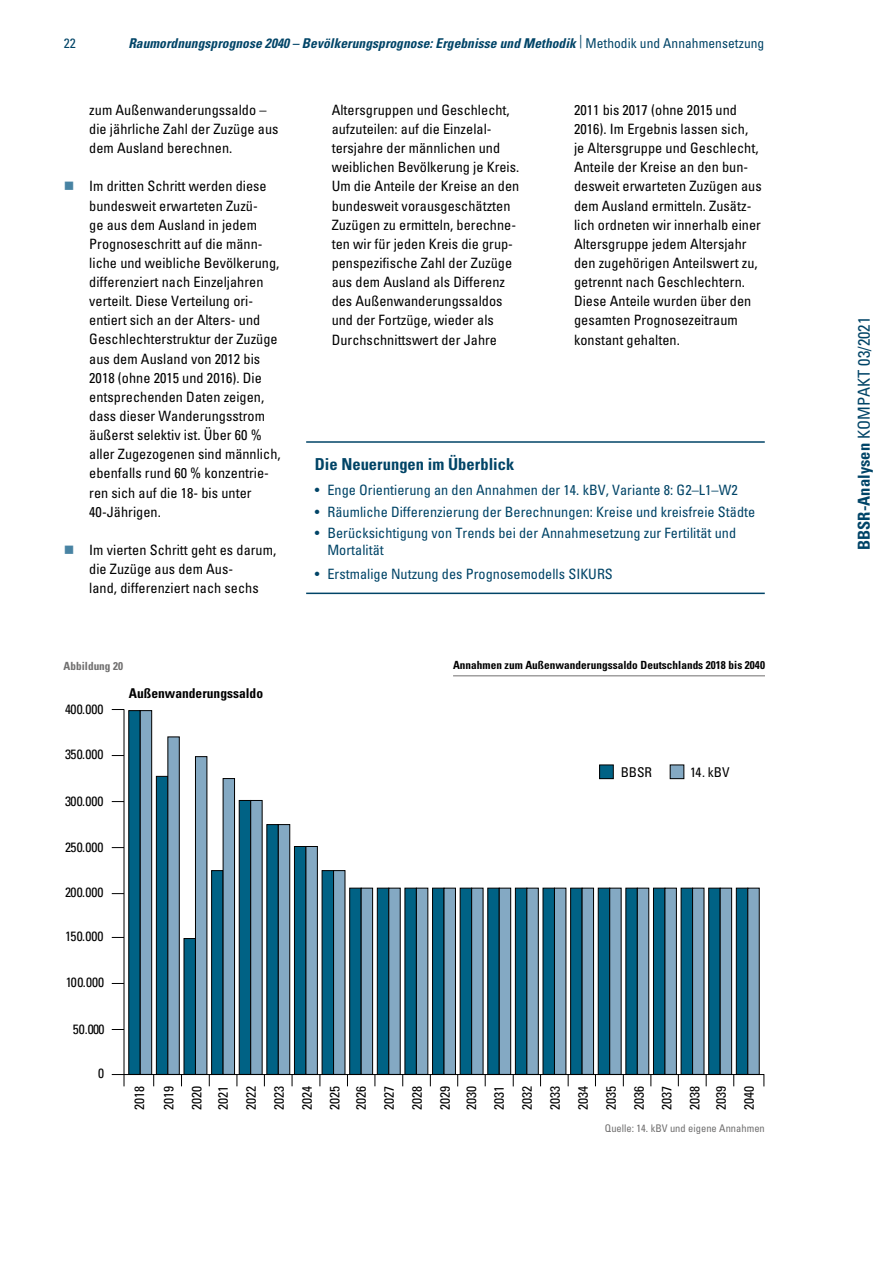
<style>
.page{position:relative;width:893px;height:1263px;background:#fff}
.page>*{position:absolute;margin:0;border:0;box-sizing:border-box;transform-origin:0 0}
.t1{font:condensed 16.5px "Univers LT Std";letter-spacing:.005em;color:#004467}
.faktenwissen_einzug{font:700 condensed 16.5px "Univers LT Std";color:#014466}
.flies_einzug1{font:condensed 14.25px/19.2px "Univers LT Std";color:#000}
.faktenwissen-Einzug{font:condensed 14.25px/17.1px "Univers LT Std";color:#004467}
.t2{font:condensed 13.5px/27.9px "Univers LT Std";color:#000}
.t3{font:italic 700 condensed 13.5px "Univers LT Std";letter-spacing:.005em;color:#004467}
.t4{font:700 condensed 13.5px "Univers LT Std";color:#000}
.t5{font:condensed 13.5px "Univers LT Std";color:#004467}
.t6{font:700 condensed 11.25px "Univers LT Std";letter-spacing:.005em;color:#000}
.t7{font:700 condensed 11.25px "Univers LT Std";color:#706f6f}
.t8{font:condensed 10.5px "Univers LT Std";color:#706f6f}
.s1{font-weight:400;font-style:normal}
.s2{color:#4883a3}
.s3{font-family:"Univers LT Pro";font-weight:700}
</style>
<div class="page">
<hr style="left:306px;top:441px;width:459px;height:2px;background:#004467">
<hr style="left:306px;top:593px;width:459px;height:1px;background:#004467">
<hr style="left:453px;top:675px;width:312px;height:1px;background:#706f6f">
<svg style="left:111px;top:709px;width:654px;height:378px"></svg>
<p class="t5" style="left:64px;top:35px;width:14px">22</p>
<p class="t3" style="left:128px;top:35px;width:637px">Raumordnungsprognose 2040 – Bevölkerungsprognose: Ergebnisse und Methodik <sup>|</sup> <span class="s1">Methodik und Annahmensetzung</span></p>
<p class="flies_einzug1" style="left:89px;top:100px;width:191px">zum Außenwanderungssaldo – die jährliche Zahl der Zuzüge aus dem Ausland berechnen.</p>
<p class="flies_einzug1" style="left:89px;top:176px;width:193px;text-indent:-26px"><span class="s2">■</span> Im dritten Schritt werden diese bundesweit erwarteten Zuzü-<br>ge aus dem Ausland in jedem<br>Prognoseschritt auf die männ&shy;liche und weibliche Bevölkerung, differenziert nach Einzeljahren verteilt. Diese Verteilung ori&shy;entiert sich an der Alters- und<br>Geschlechterstruktur der Zuzüge aus dem Ausland von 2012 bis<br>2018 (ohne 2015 und 2016). Die entsprechenden Daten zeigen, dass dieser Wanderungsstrom äußerst selektiv ist. Über 60 % aller Zugezogenen sind männlich, ebenfalls rund 60 % konzentrie&shy;ren sich auf die 18- bis unter<br>40-Jährigen.</p>
<p class="flies_einzug1" style="left:89px;top:540px;width:188px;text-indent:-26px"><span class="s2">■</span> Im vierten Schritt geht es darum, die Zuzüge aus dem Aus-<br>land, differenziert nach sechs</p>
<p class="flies_einzug1" style="left:332px;top:100px;width:189px">Altersgruppen und Geschlecht, aufzuteilen: auf die Einzelal&shy;tersjahre der männlichen und weiblichen Bevölkerung je Kreis.<br>Um die Anteile der Kreise an den bundesweit vorausgeschätzten<br>Zuzügen zu ermitteln, berechne&shy;ten wir für jeden Kreis die grup&shy;penspezifische Zahl der Zuzüge aus dem Ausland als Differenz des Außenwanderungssaldos und der Fortzüge, wieder als<br>Durchschnittswert der Jahre</p>
<p class="flies_einzug1" style="left:574px;top:100px;width:189px">2011 bis 2017 (ohne 2015 und<br>2016). Im Ergebnis lassen sich, je Altersgruppe und Geschlecht,<br>Anteile der Kreise an den bun&shy;desweit erwarteten Zuzügen aus dem Ausland ermitteln. Zusätz&shy;lich ordneten wir innerhalb einer<br>Altersgruppe jedem Altersjahr den zugehörigen Anteilswert zu, getrennt nach Geschlechtern.<br>Diese Anteile wurden über den gesamten Prognosezeitraum konstant gehalten.</p>
<p class="faktenwissen_einzug" style="left:315px;top:454px;width:201px">Die Neuerungen im Überblick</p>
<p class="faktenwissen-Einzug" style="left:315px;top:482px;width:425px">• Enge Orientierung an den Annahmen der 14. kBV, Variante 8: G2–L1–W2</p>
<p class="faktenwissen-Einzug" style="left:315px;top:503px;width:442px">• Räumliche Differenzierung der Berechnungen: Kreise und kreisfreie Städte</p>
<p class="faktenwissen-Einzug" style="left:327px;top:524px;width:410px;text-indent:-13px">• Berücksichtigung von Trends bei der Annahmesetzung zur Fertilität und<br>Mortalität</p>
<p class="faktenwissen-Einzug" style="left:315px;top:565px;width:300px">• Erstmalige Nutzung des Prognosemodells SIKURS</p>
<p class="t7" style="left:64px;top:659px;width:61px">Abbildung 20</p>
<p class="t6" style="left:453px;top:658px;width:313px">Annahmen zum Außenwanderungssaldo Deutschlands 2018 bis 2040</p>
<p class="t2" style="left:65px;top:695px;width:40px">400.000</p>
<p class="t2" style="left:65px;top:740px;width:40px">350.000</p>
<p class="t2" style="left:65px;top:787px;width:40px">300.000</p>
<p class="t2" style="left:65px;top:833px;width:40px">250.000</p>
<p class="t2" style="left:65px;top:878px;width:40px">200.000</p>
<p class="t2" style="left:65px;top:922px;width:40px">150.000</p>
<p class="t2" style="left:66px;top:968px;width:40px">100.000</p>
<p class="t2" style="left:73px;top:1015px;width:33px">50.000</p>
<p class="t2" style="left:98px;top:1059px;width:7px">0</p>
<p class="t4" style="left:129px;top:685px;width:136px">Außenwanderungssaldo</p>
<p class="t2" style="left:621px;top:758px;width:33px">BBSR</p>
<p class="t2" style="left:690px;top:758px;width:41px">14. kBV</p>
<p class="t2" style="left:124px;top:1110px;width:25px;line-height:29.5px;rotate:-90deg">2018<br>2019</p>
<p class="t2" style="left:183px;top:1110px;width:25px;line-height:26.2px;rotate:-90deg">2020<br>2021</p>
<p class="t2" style="left:237px;top:1110px;width:25px;text-align:justify;rotate:-90deg">2022<br>2023<br>2024<br>2025</p>
<p class="t2" style="left:347px;top:1110px;width:25px;text-align:justify;rotate:-90deg">2026<br>2027<br>2028<br>2029</p>
<p class="t2" style="left:457px;top:1110px;width:25px;text-align:justify;rotate:-90deg">2030<br>2031<br>2032<br>2033<br>2034<br>2035<br>2036<br>2037<br>2038</p>
<p class="t2" style="left:707px;top:1110px;width:25px;rotate:-90deg">2039<br>2040</p>
<p class="t8" style="left:605px;top:1121px;width:161px">Quelle: 14. kBV und eigene Annahmen</p>
<p class="t1" style="left:853px;top:550px;width:235px;rotate:-90deg"><span class="s3">BBSR-Analysen</span> KOMPAKT 03/2021</p>
</div>
